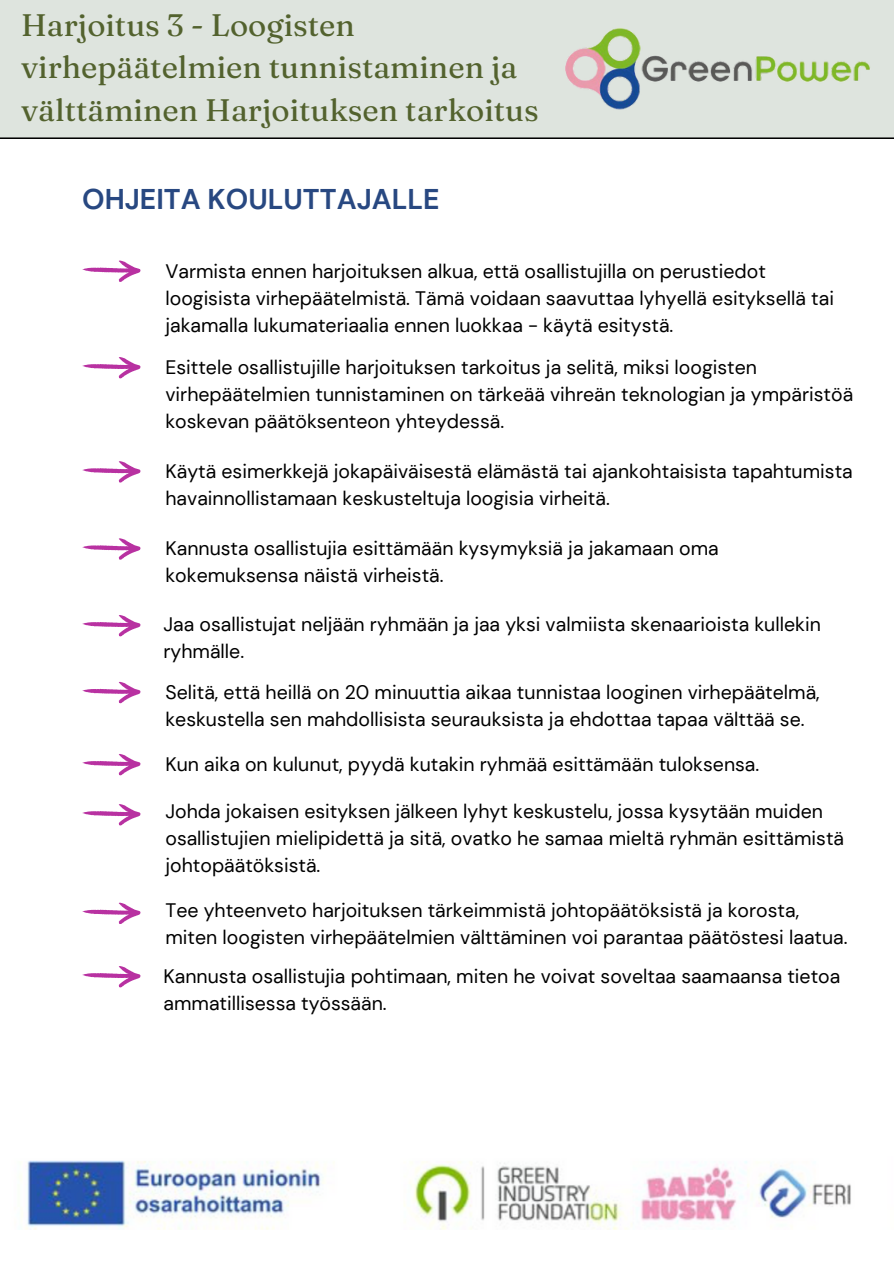
<style>
.page{position:relative;width:894px;height:1264px;background:#fff}
.page>*{position:absolute;margin:0;border:0;box-sizing:border-box;transform-origin:0 0}
.t1{font:31.05px/42.8px "Fraunces 9 pt";color:#53622e}
.t2{font:700 28.5px "DM Sans";color:#284881}
.t3{font:19.5px/27px "DM Sans";color:#000}
</style>
<div class="page">
<div style="left:0;top:0;width:893px;height:138px;background:#dee4de"></div>
<img style="left:542px;top:19px;width:351px;height:98px">
<img style="left:20px;top:1160px;width:831px;height:69px">
<svg style="left:82px;top:260px;width:58px;height:22px"></svg>
<svg style="left:82px;top:357px;width:58px;height:21px"></svg>
<svg style="left:82px;top:538px;width:58px;height:21px"></svg>
<svg style="left:82px;top:461px;width:58px;height:21px"></svg>
<svg style="left:82px;top:615px;width:58px;height:21px"></svg>
<svg style="left:82px;top:754px;width:58px;height:21px"></svg>
<svg style="left:82px;top:681px;width:58px;height:22px"></svg>
<svg style="left:82px;top:804px;width:58px;height:21px"></svg>
<svg style="left:82px;top:902px;width:58px;height:22px"></svg>
<svg style="left:82px;top:966px;width:58px;height:21px"></svg>
<h2 class="t1" style="left:21px;top:3px;width:519px">Harjoitus 3 - Loogisten virhepäätelmien tunnistaminen ja välttäminen Harjoituksen tarkoitus</h2>
<p class="t2" style="left:82px;top:181px;width:359px">OHJEITA KOULUTTAJALLE</p>
<p class="t3" style="left:165px;top:257px;width:669px">Varmista ennen harjoituksen alkua, että osallistujilla on perustiedot loogisista virhepäätelmistä. Tämä voidaan saavuttaa lyhyellä esityksellä tai jakamalla lukumateriaalia ennen luokkaa - käytä esitystä.</p>
<p class="t3" style="left:165px;top:354px;width:689px">Esittele osallistujille harjoituksen tarkoitus ja selitä, miksi loogisten virhepäätelmien tunnistaminen on tärkeää vihreän teknologian ja ympäristöä koskevan päätöksenteon yhteydessä.</p>
<p class="t3" style="left:165px;top:458px;width:688px">Käytä esimerkkejä jokapäiväisestä elämästä tai ajankohtaisista tapahtumista havainnollistamaan keskusteltuja loogisia virheitä.</p>
<p class="t3" style="left:165px;top:535px;width:554px">Kannusta osallistujia esittämään kysymyksiä ja jakamaan oma kokemuksensa näistä virheistä.</p>
<p class="t3" style="left:163px;top:610px;width:658px">Jaa osallistujat neljään ryhmään ja jaa yksi valmiista skenaarioista kullekin ryhmälle.</p>
<p class="t3" style="left:165px;top:678px;width:655px">Selitä, että heillä on 20 minuuttia aikaa tunnistaa looginen virhepäätelmä, keskustella sen mahdollisista seurauksista ja ehdottaa tapaa välttää se.</p>
<p class="t3" style="left:165px;top:751px;width:595px">Kun aika on kulunut, pyydä kutakin ryhmää esittämään tuloksensa.</p>
<p class="t3" style="left:165px;top:797px;width:680px">Johda jokaisen esityksen jälkeen lyhyt keskustelu, jossa kysytään muiden osallistujien mielipidettä ja sitä, ovatko he samaa mieltä ryhmän esittämistä johtopäätöksistä.</p>
<p class="t3" style="left:165px;top:896px;width:683px">Tee yhteenveto harjoituksen tärkeimmistä johtopäätöksistä ja korosta, miten loogisten virhepäätelmien välttäminen voi parantaa päätöstesi laatua.</p>
<p class="t3" style="left:163px;top:962px;width:678px">Kannusta osallistujia pohtimaan, miten he voivat soveltaa saamaansa tietoa ammatillisessa työssään.</p>
</div>
